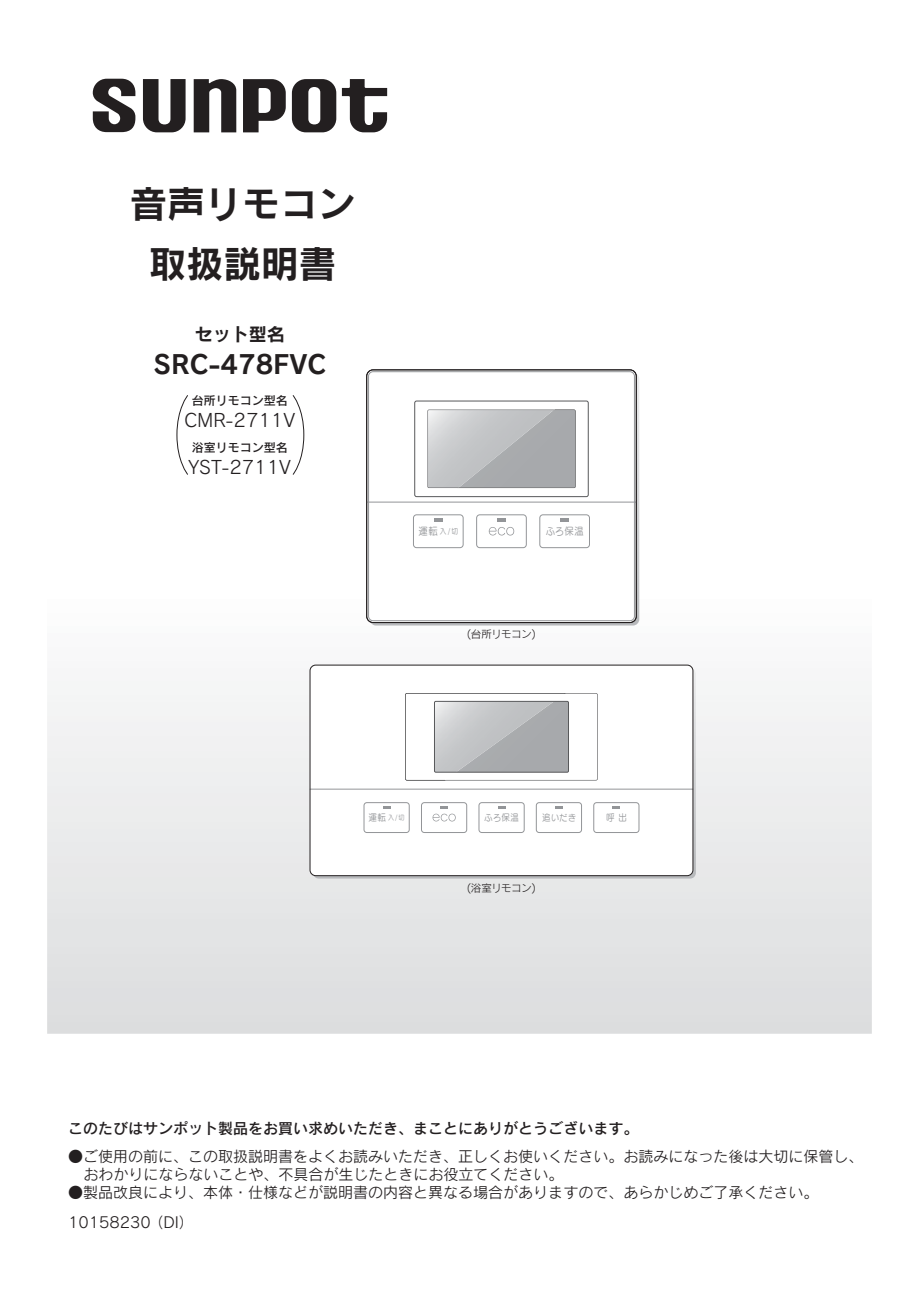
<style>
.page{position:relative;width:919px;height:1289px;background:#fff}
.page>*{position:absolute;margin:0;border:0;box-sizing:border-box;transform-origin:0 0}
.t1{font:37.5px/59.6px "Rodin Pro B 90 pv RKSJ H";color:#231f20;text-align:center}
.t2{font:25.5px "Rodin Pro B 90 pv RKSJ H";color:#231f20}
.t3{font:18px "Rodin Pro M 90 pv RKSJ H";color:#231f20}
.t4{font:18px "Rodin Pro B 90 pv RKSJ H";color:#231f20}
.t5{font:15px/18px "Rodin Pro M 90 pv RKSJ H";color:#231f20}
.t6{font:15px "Rodin Pro DB 90 pv RKSJ H";color:#231f20}
.t7{font:12px "Rodin Pro DB 90 pv RKSJ H";color:#231f20}
.t8{font:10.5px "Rodin Pro M 90 pv RKSJ H";letter-spacing:-.05em;color:#231f20}
.t9{font:9.75px "Seurat Pro M 90 pv RKSJ H";color:#939598;scale:.9 1}
.t10{font:9.45px "Seurat Pro M 90 pv RKSJ H";color:#939598;scale:.9 1}
.t11{font:8.85px "Seurat Pro M 90 pv RKSJ H";color:#939598;scale:.9 1}
.t12{font:7.35px "Seurat Pro M 90 pv RKSJ H";color:#939598;scale:.9 1}
.t13{font:6.75px "Seurat Pro M 90 pv RKSJ H";color:#939598;scale:.9 1}
.s1{font-size:10.35px}
.s2{font-size:9.45px}
</style>
<div class="page">
<svg style="left:47px;top:596px;width:824px;height:437px"></svg>
<svg style="left:176px;top:395px;width:12px;height:80px"></svg>
<svg style="left:292px;top:395px;width:12px;height:80px"></svg>
<svg style="left:143px;top:79px;width:42px;height:53px"></svg>
<svg style="left:342px;top:79px;width:45px;height:53px"></svg>
<svg style="left:93px;top:79px;width:42px;height:53px"></svg>
<svg style="left:194px;top:79px;width:42px;height:53px"></svg>
<svg style="left:292px;top:79px;width:44px;height:53px"></svg>
<svg style="left:243px;top:79px;width:43px;height:53px"></svg>
<div style="left:366px;top:370px;width:270px;height:252px;background:#fff;border-radius:6px"></div>
<div style="left:310px;top:665px;width:383px;height:210px;background:#fff;border-radius:6px"></div>
<hr style="left:310px;top:788px;width:383px;height:1px;background:#939598">
<svg style="left:405px;top:693px;width:193px;height:87px"></svg>
<div style="left:368px;top:371px;width:266px;height:250px;border:1px solid #939598;border-radius:4px"></div>
<hr style="left:366px;top:502px;width:270px;height:1px;background:#939598">
<div style="left:413px;top:514px;width:50px;height:34px;border:1px solid #939598;border-radius:3px"></div>
<div style="left:539px;top:514px;width:50px;height:34px;border:1px solid #939598;border-radius:3px"></div>
<div style="left:476px;top:514px;width:50px;height:34px;border:1px solid #939598;border-radius:3px"></div>
<svg style="left:414px;top:401px;width:161px;height:88px;background:#c1c2c4"></svg>
<svg style="left:434px;top:518px;width:8px;height:4px"></svg>
<svg style="left:560px;top:518px;width:9px;height:4px"></svg>
<svg style="left:488px;top:518px;width:26px;height:17px"></svg>
<div style="left:414px;top:401px;width:174px;height:96px;border:1px solid #58595b;border-radius:2px"></div>
<div style="left:309px;top:664px;width:384px;height:212px;border:1px solid #231f20;border-radius:6px"></div>
<div style="left:366px;top:369px;width:270px;height:254px;border:1px solid #231f20;border-radius:6px"></div>
<div style="left:364px;top:802px;width:45px;height:30px;border:1px solid #939598;border-radius:3px"></div>
<div style="left:478px;top:802px;width:46px;height:30px;border:1px solid #939598;border-radius:3px"></div>
<div style="left:421px;top:802px;width:46px;height:30px;border:1px solid #939598;border-radius:3px"></div>
<svg style="left:383px;top:806px;width:7px;height:3px"></svg>
<svg style="left:498px;top:806px;width:7px;height:3px"></svg>
<div style="left:536px;top:802px;width:45px;height:30px;border:1px solid #939598;border-radius:3px"></div>
<svg style="left:555px;top:806px;width:7px;height:3px"></svg>
<div style="left:593px;top:802px;width:46px;height:30px;border:1px solid #939598;border-radius:3px"></div>
<svg style="left:612px;top:806px;width:8px;height:3px"></svg>
<svg style="left:432px;top:806px;width:23px;height:15px"></svg>
<div style="left:434px;top:701px;width:134px;height:71px;border:1px solid #58595b"></div>
<h1 class="t1" style="left:130px;top:179px;width:226px">音声リモコン取扱説明書</h1>
<p class="t4" style="left:195px;top:328px;width:92px">セット型名</p>
<h2 class="t2" style="left:153px;top:355px;width:174px">SRC-478FVC</h2>
<p class="t7" style="left:192px;top:396px;width:97px">台所リモコン型名</p>
<p class="t3" style="left:184px;top:413px;width:112px">CMR-2711V</p>
<p class="t7" style="left:192px;top:443px;width:97px">浴室リモコン型名</p>
<p class="t3" style="left:188px;top:460px;width:104px">YST-2711V</p>
<p class="t12" style="left:418px;top:529px;width:45px"><span class="s1">運転</span>入/切</p>
<p class="t9" style="left:546px;top:527px;width:43px">ふろ<span class="s1">保温</span></p>
<p class="t8" style="left:466px;top:630px;width:71px">(台所リモコン)</p>
<p class="t13" style="left:368px;top:815px;width:41px"><span class="s2">運転</span>入/切</p>
<p class="t11" style="left:484px;top:814px;width:40px">ふろ<span class="s2">保温</span></p>
<p class="t11" style="left:542px;top:814px;width:39px"><span class="s2">追</span>いだき</p>
<p class="t10" style="left:606px;top:814px;width:24px">呼 出</p>
<p class="t8" style="left:466px;top:883px;width:71px">(浴室リモコン)</p>
<p class="t6" style="left:68px;top:1122px;width:571px">このたびはサンポット製品をお買い求めいただき、まことにありがとうございます。</p>
<p class="t5" style="left:83px;top:1149px;width:781px;text-indent:-15px">●ご使用の前に、この取扱説明書をよくお読みいただき、正しくお使いください。お読みになった後は大切に保管し、おわかりにならないことや、不具合が生じたときにお役立てください。</p>
<p class="t5" style="left:68px;top:1185px;width:751px">●製品改良により、本体・仕様などが説明書の内容と異なる場合がありますので、あらかじめご了承ください。</p>
<p class="t5" style="left:68px;top:1214px;width:127px">10158230 （DI）</p>
</div>
